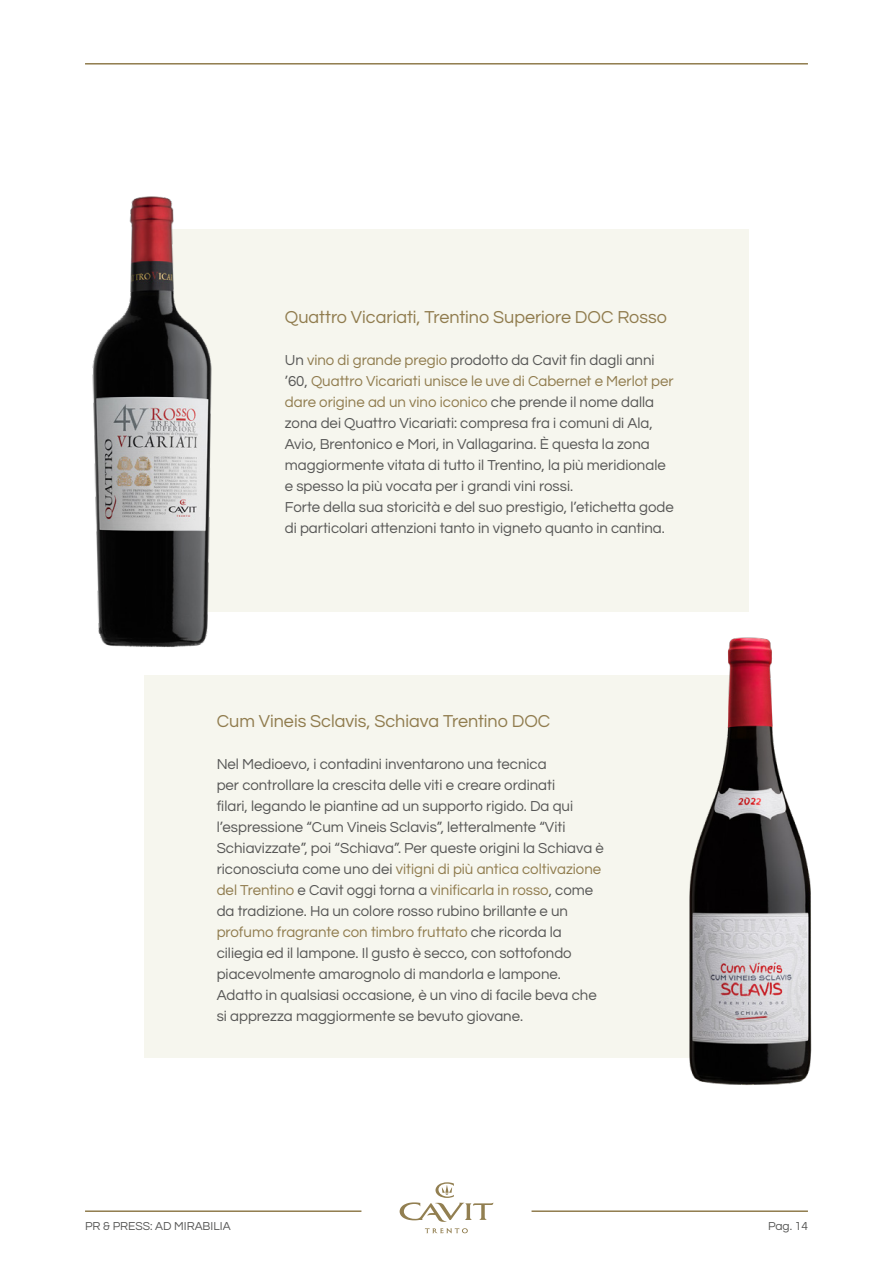
<style>
.page{position:relative;width:893px;height:1263px;background:#fff}
.page>*{position:absolute;margin:0;border:0;box-sizing:border-box;transform-origin:0 0}
.t1{font:18px "Questrial";color:#907c4e}
.t2{font:15px/21px "Questrial";color:#575756}
.t3{font:12px "Questrial";color:#575756}
.s1{color:#907c4e}
</style>
<div class="page">
<hr style="left:531px;top:1210px;width:277px;height:2px;background:#907c4e">
<hr style="left:85px;top:63px;width:723px;height:2px;background:#907c4e">
<hr style="left:85px;top:1210px;width:276px;height:2px;background:#907c4e">
<svg style="left:425px;top:1228px;width:43px;height:5px"></svg>
<svg style="left:400px;top:1182px;width:93px;height:40px"></svg>
<div style="left:144px;top:229px;width:604px;height:382px;background:#f6f6ee"></div>
<div style="left:144px;top:675px;width:604px;height:383px;background:#f6f6ee"></div>
<img style="left:92px;top:196px;width:134px;height:451px">
<img style="left:689px;top:637px;width:123px;height:448px">
<p class="t1" style="left:285px;top:308px;width:383px">Quattro Vicariati, Trentino Superiore DOC Rosso</p>
<p class="t2" style="left:285px;top:349px;width:390px">Un <span class="s1">vino di grande pregio</span> prodotto da Cavit fin dagli anni ’60, <span class="s1">Quattro Vicariati unisce le uve di Cabernet e Merlot per dare origine ad un vino iconico</span> che prende il nome dalla zona dei Quattro Vicariati: compresa fra i comuni di Ala, Avio, Brentonico e Mori, in Vallagarina. È questa la zona maggiormente vitata di tutto il Trentino, la più meridionale e spesso la più vocata per i grandi vini rossi.<br>Forte della sua storicità e del suo prestigio, l’etichetta gode di particolari attenzioni tanto in vigneto quanto in cantina.</p>
<p class="t1" style="left:217px;top:712px;width:335px">Cum Vineis Sclavis, Schiava Trentino DOC</p>
<p class="t2" style="left:217px;top:754px;width:389px">Nel Medioevo, i contadini inventarono una tecnica<br>per controllare la crescita delle viti e creare ordinati<br>filari, legando le piantine ad un supporto rigido. Da qui l’espressione “Cum Vineis Sclavis”, letteralmente “Viti Schiavizzate”, poi “Schiava”. Per queste origini la Schiava è riconosciuta come uno dei <span class="s1">vitigni di più antica coltivazione del Trentino</span> e Cavit oggi torna a <span class="s1">vinificarla in rosso</span>, come da tradizione. Ha un colore rosso rubino brillante e un <span class="s1">profumo fragrante con timbro fruttato</span> che ricorda la ciliegia ed il lampone. Il gusto è secco, con sottofondo piacevolmente amarognolo di mandorla e lampone.<br>Adatto in qualsiasi occasione, è un vino di facile beva che si apprezza maggiormente se bevuto giovane.</p>
<p class="t3" style="left:85px;top:1220px;width:147px">PR &amp; PRESS: AD MIRABILIA</p>
<p class="t3" style="left:768px;top:1220px;width:41px">Pag. 14</p>
</div>
